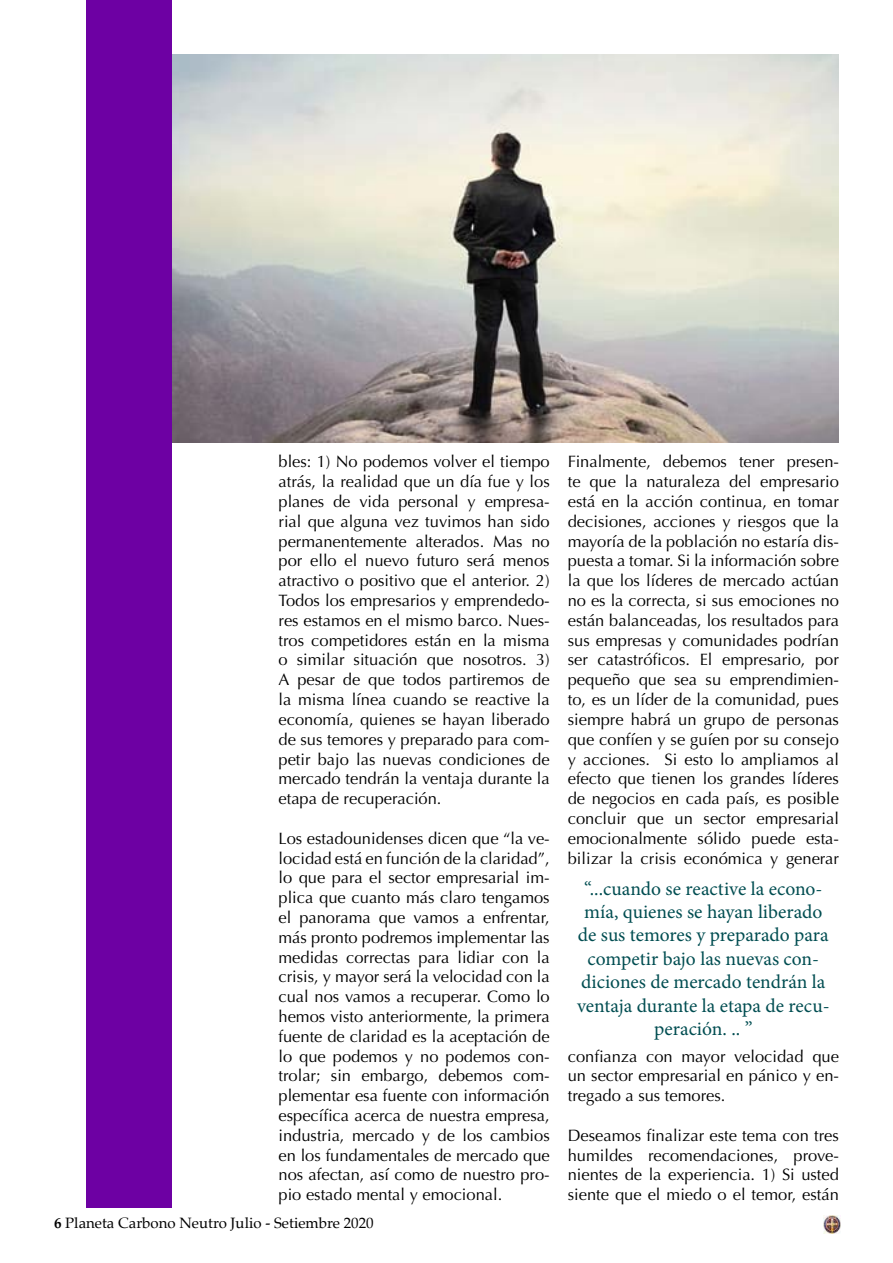
<style>
.page{position:relative;width:893px;height:1263px;background:#fff}
.page>*{position:absolute;margin:0;border:0;box-sizing:border-box;transform-origin:0 0}
.t1{font:19.5px/23.4px "Minion Pro";color:#004d51;text-align:center}
.t2{font:16.5px/19.8px "Optima";color:#000;text-align:justify}
.t3{font:15px "Palatino";color:#000}
.s1{font-weight:700}
</style>
<div class="page">
<img style="left:823px;top:1215px;width:18px;height:18px">
<img style="left:171px;top:54px;width:668px;height:389px">
<div style="left:86px;top:1px;width:85px;height:1207px;background:#6d00a3"></div>
<p class="t2" style="left:279px;top:452px;width:273px">bles: 1) No podemos volver el tiempo atrás, la realidad que un día fue y los planes de vida personal y empresa&shy;rial que alguna vez tuvimos han sido permanentemente alterados. Mas no por ello el nuevo futuro será menos atractivo o positivo que el anterior. 2)<br>Todos los empresarios y emprendedo&shy;res estamos en el mismo barco. Nues&shy;tros competidores están en la misma o similar situación que nosotros. 3)<br>A pesar de que todos partiremos de la misma línea cuando se reactive la economía, quienes se hayan liberado de sus temores y preparado para com&shy;petir bajo las nuevas condiciones de mercado tendrán la ventaja durante la etapa de recuperación.</p>
<p class="t2" style="left:279px;top:828px;width:273px">Los estadounidenses dicen que “la ve&shy;locidad está en función de la claridad”, lo que para el sector empresarial im&shy;plica que cuanto más claro tengamos el panorama que vamos a enfrentar, más pronto podremos implementar las medidas correctas para lidiar con la crisis, y mayor será la velocidad con la cual nos vamos a recuperar. Como lo hemos visto anteriormente, la primera fuente de claridad es la aceptación de lo que podemos y no podemos con&shy;trolar; sin embargo, debemos com&shy;plementar esa fuente con información específica acerca de nuestra empresa, industria, mercado y de los cambios en los fundamentales de mercado que nos afectan, así como de nuestro pro&shy;pio estado mental y emocional.</p>
<p class="t3" style="left:54px;top:1210px;width:321px"><span class="s1">6</span> Planeta Carbono Neutro Julio - Setiembre 2020</p>
<p class="t2" style="left:568px;top:452px;width:273px">Finalmente, debemos tener presen&shy;te que la naturaleza del empresario está en la acción continua, en tomar decisiones, acciones y riesgos que la mayoría de la población no estaría dis&shy;puesta a tomar. Si la información sobre la que los líderes de mercado actúan no es la correcta, si sus emociones no están balanceadas, los resultados para sus empresas y comunidades podrían ser catastróficos. El empresario, por pequeño que sea su emprendimien&shy;to, es un líder de la comunidad, pues siempre habrá un grupo de personas que confíen y se guíen por su consejo y acciones. Si esto lo ampliamos al efecto que tienen los grandes líderes de negocios en cada país, es posible concluir que un sector empresarial emocionalmente sólido puede esta&shy;bilizar la crisis económica y generar</p>
<p class="t1" style="left:577px;top:877px;width:254px">“...cuando se reactive la econo&shy;mía, quienes se hayan liberado de sus temores y preparado para competir bajo las nuevas con&shy;diciones de mercado tendrán la ventaja durante la etapa de recu&shy;peración. .. ”</p>
<p class="t2" style="left:568px;top:1046px;width:273px">confianza con mayor velocidad que un sector empresarial en pánico y en&shy;tregado a sus temores.</p>
<p class="t2" style="left:568px;top:1125px;width:273px">Deseamos finalizar este tema con tres humildes recomendaciones, prove&shy;nientes de la experiencia. 1) Si usted siente que el miedo o el temor, están</p>
</div>
